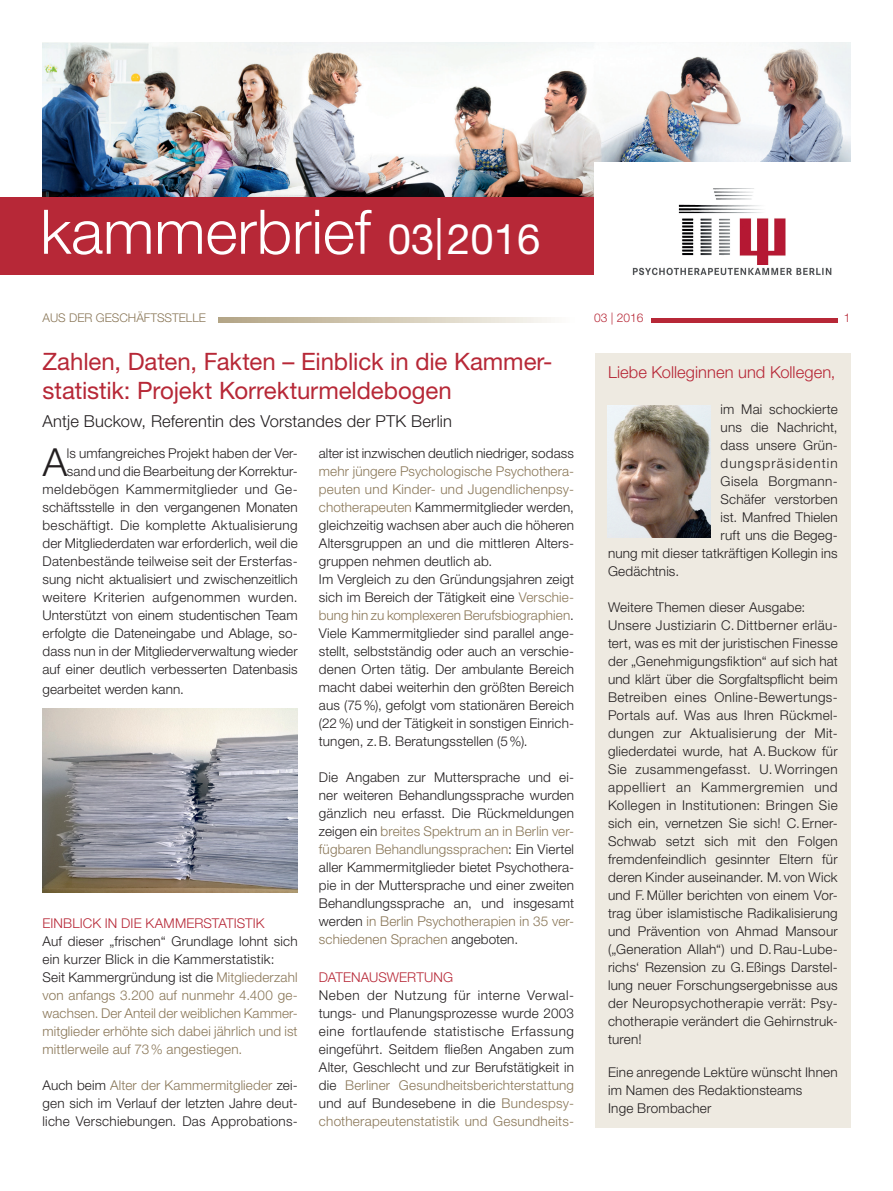
<style>
.page{position:relative;width:893px;height:1191px;background:#fff}
.page>*{position:absolute;margin:0;border:0;box-sizing:border-box;transform-origin:0 0}
.t1{font:300 61.5px "Helvetica Neue LT Std";color:#fff}
.t2{font:300 38.7px "Helvetica Neue LT Std";color:#231f20}
.t3{font:24px/28.5px "Helvetica Neue LT Std";letter-spacing:-.005em;color:#b72837}
.t4{font:300 16.5px "Helvetica Neue LT Std";letter-spacing:.015em;color:#231f20}
.t5{font:300 16.5px "Helvetica Neue LT Std";letter-spacing:.005em;color:#b72837}
.t6{font:300 13.5px/18px "Helvetica Neue LT Std";letter-spacing:.01em;color:#231f20}
.t7{font:300 13.5px/18px "Helvetica Neue LT Std";letter-spacing:.01em;color:#8a7758}
.t8{font:300 13.5px "Helvetica Neue LT Std";letter-spacing:.005em;color:#b72837}
.t9{font:300 13.5px "Helvetica Neue LT Std";letter-spacing:.085em;color:#231f20}
.t10{font:300 13.5px "Helvetica Neue LT Std";letter-spacing:.03em;color:#231f20}
.t11{font:300 12px "Helvetica Neue LT Std";color:#8a7758}
.t12{font:300 12px "Helvetica Neue LT Std";color:#b72837}
.s1{font-weight:400;font-size:42px}
.s2{color:#231f20}
.s3{color:#8a7758}
</style>
<div class="page">
<hr style="left:651px;top:318px;width:187px;height:4px;background:#b72837">
<div style="left:595px;top:353px;width:255px;height:774px;background:#eeeae1"></div>
<img style="left:608px;top:405px;width:102px;height:132px">
<img style="left:43px;top:708px;width:255px;height:184px">
<img style="left:43px;top:43px;width:807px;height:154px">
<div style="left:0;top:197px;width:867px;height:77px;background:#b72837"></div>
<div style="left:594px;top:162px;width:299px;height:129px;background:#fff"></div>
<svg style="left:218px;top:318px;width:333px;height:4px"></svg>
<h1 class="t1" style="left:40px;top:194px;width:502px">kammerbrief <span class="s1">03| 2016</span></h1>
<p class="t11" style="left:43px;top:310px;width:165px">AUS DER GESCHÄFTSSTELLE</p>
<p class="t12" style="left:594px;top:310px;width:51px">03 | 2016</p>
<p class="t12" style="left:844px;top:310px;width:8px">1</p>
<h3 class="t3" style="left:43px;top:347px;width:511px">Zahlen, Daten, Fakten – Einblick in die Kammer&shy;statistik: Projekt Korrekturmeldebogen</h3>
<p class="t4" style="left:43px;top:411px;width:411px">Antje Buckow, Referentin des Vorstandes der PTK Berlin</p>
<h2 class="t2" style="left:43px;top:439px;width:26px">A</h2>
<p class="t6" style="left:43px;top:444px;width:257px;text-align:right">ls umfangreiches Projekt haben der Ver&shy;sand und die Bearbeitung der Korrektur&shy;meldebögen Kammermitglieder und Ge&shy;schäftsstelle in den vergangenen Monaten beschäftigt. Die komplette Aktualisierung der Mitgliederdaten war erforderlich, weil die Datenbestände teilweise seit der Ersterfas&shy;sung nicht aktualisiert und zwischenzeitlich weitere Kriterien aufgenommen wurden.<br>Unterstützt von einem studentischen Team erfolgte die Dateneingabe und Ablage, so&shy;dass nun in der Mitgliederverwaltung wieder auf einer deutlich verbesserten Datenbasis</p>
<p class="t6" style="left:43px;top:680px;width:143px">gearbeitet werden kann.</p>
<p class="t8" style="left:43px;top:915px;width:224px">EINBLICK IN DIE KAMMERSTATISTIK</p>
<p class="t7" style="left:43px;top:932px;width:257px"><span class="s2">Auf dieser „frischen“ Grundlage lohnt sich ein kurzer Blick in die Kammerstatistik:<br>Seit Kammergründung ist die</span> Mitgliederzahl von anfangs 3.200 auf nunmehr 4.400 ge&shy;wachsen. Der Anteil der weiblichen Kammer&shy;mitglieder erhöhte sich dabei jährlich und ist mittlerweile auf 73% angestiegen.</p>
<p class="t6" style="left:43px;top:1076px;width:257px;text-align:justify">Auch beim <span class="s3">Alter der Kammermitglieder</span> zei&shy;gen sich im Verlauf der letzten Jahre deut&shy;liche Verschiebungen. Das Approbations-</p>
<p class="t6" style="left:319px;top:444px;width:257px">alter ist inzwischen deutlich niedriger, sodass</p>
<p class="t6" style="left:319px;top:462px;width:257px"><span class="s3">mehr jüngere Psychologische Psychothera&shy;peuten und Kinder- und Jugendlichenpsy&shy;chotherapeuten</span> Kammermitglieder werden, gleichzeitig wachsen aber auch die höheren Altersgruppen an und die mittleren Alters&shy;gruppen nehmen deutlich ab.<br>Im Vergleich zu den Gründungsjahren zeigt sich im Bereich der Tätigkeit eine <span class="s3">Verschie&shy;bung hin zu komplexeren Berufsbiographien</span>.<br>Viele Kammermitglieder sind parallel ange&shy;stellt, selbstständig oder auch an verschie&shy;denen Orten tätig. Der ambulante Bereich macht dabei weiterhin den größten Bereich aus (75%), gefolgt vom stationären Bereich (22%) und der Tätigkeit in sonstigen Einrich&shy;tungen, z.B. Beratungsstellen (5%).</p>
<p class="t6" style="left:319px;top:768px;width:257px;text-align:justify">Die Angaben zur Muttersprache und ei&shy;ner weiteren Behandlungssprache wurden gänzlich neu erfasst. Die Rückmeldungen zeigen ein <span class="s3">breites Spektrum an in Berlin ver&shy;fügbaren Behandlungssprachen</span>: Ein Viertel aller Kammermitglieder bietet Psychothera&shy;pie in der Muttersprache und einer zweiten Behandlungssprache an, und insgesamt werden <span class="s3">in Berlin Psychotherapien in 35 ver&shy;schiedenen Sprachen</span> angeboten.</p>
<p class="t8" style="left:319px;top:969px;width:136px">DATENAUSWERTUNG</p>
<p class="t6" style="left:319px;top:986px;width:257px;text-align:justify">Neben der Nutzung für interne Verwal&shy;tungs- und Planungsprozesse wurde 2003 eine fortlaufende statistische Erfassung eingeführt. Seitdem fließen Angaben zum Alter, Geschlecht und zur Berufstätigkeit in die <span class="s3">Berliner Gesundheitsberichterstattung </span>und auf Bundesebene in die <span class="s3">Bundespsy&shy;chotherapeutenstatistik und Gesundheits-</span></p>
<p class="t5" style="left:608px;top:361px;width:229px">Liebe Kolleginnen und Kollegen,</p>
<p class="t6" style="left:721px;top:399px;width:119px">im Mai schockierte</p>
<p class="t6" style="left:721px;top:417px;width:119px">uns die Nachricht,</p>
<p class="t6" style="left:721px;top:435px;width:119px">dass unsere Grün-</p>
<p class="t9" style="left:721px;top:454px;width:119px">dungspräsidentin</p>
<p class="t10" style="left:721px;top:472px;width:119px">Gisela Borgmann-</p>
<p class="t6" style="left:721px;top:489px;width:119px">Schäfer verstorben</p>
<p class="t6" style="left:721px;top:507px;width:119px">ist. Manfred Thielen</p>
<p class="t6" style="left:721px;top:525px;width:119px">ruft uns die Begeg-</p>
<p class="t6" style="left:608px;top:543px;width:231px">nung mit dieser tatkräftigen Kollegin ins</p>
<p class="t6" style="left:608px;top:561px;width:73px">Gedächtnis.</p>
<p class="t6" style="left:608px;top:597px;width:231px">Weitere Themen dieser Ausgabe:<br>Unsere Justiziarin C.Dittberner erläu&shy;tert, was es mit der juristischen Finesse der „Genehmigungsfiktion“ auf sich hat und klärt über die Sorgfaltspflicht beim Betreiben eines Online-Bewertungs-Portals auf. Was aus Ihren Rückmel&shy;dungen zur Aktualisierung der Mit&shy;gliederdatei wurde, hat A.Buckow für Sie zusammengefasst. U. Worringen appelliert an Kammergremien und Kollegen in Institutionen: Bringen Sie sich ein, vernetzen Sie sich! C.Erner-Schwab setzt sich mit den Folgen fremdenfeindlich gesinnter Eltern für deren Kinder auseinander. M. von Wick und F.Müller berichten von einem Vor&shy;trag über islamistische Radikalisierung und Prävention von Ahmad Mansour („Generation Allah“) und D.Rau-Lube&shy;richs‘ Rezension zu G.Eßings Darstel&shy;lung neuer Forschungsergebnisse aus der Neuropsychotherapie verrät: Psy&shy;chotherapie verändert die Gehirnstruk&shy;turen!</p>
<p class="t6" style="left:608px;top:1062px;width:231px">Eine anregende Lektüre wünscht Ihnen im Namen des Redaktionsteams<br>Inge Brombacher</p>
</div>
